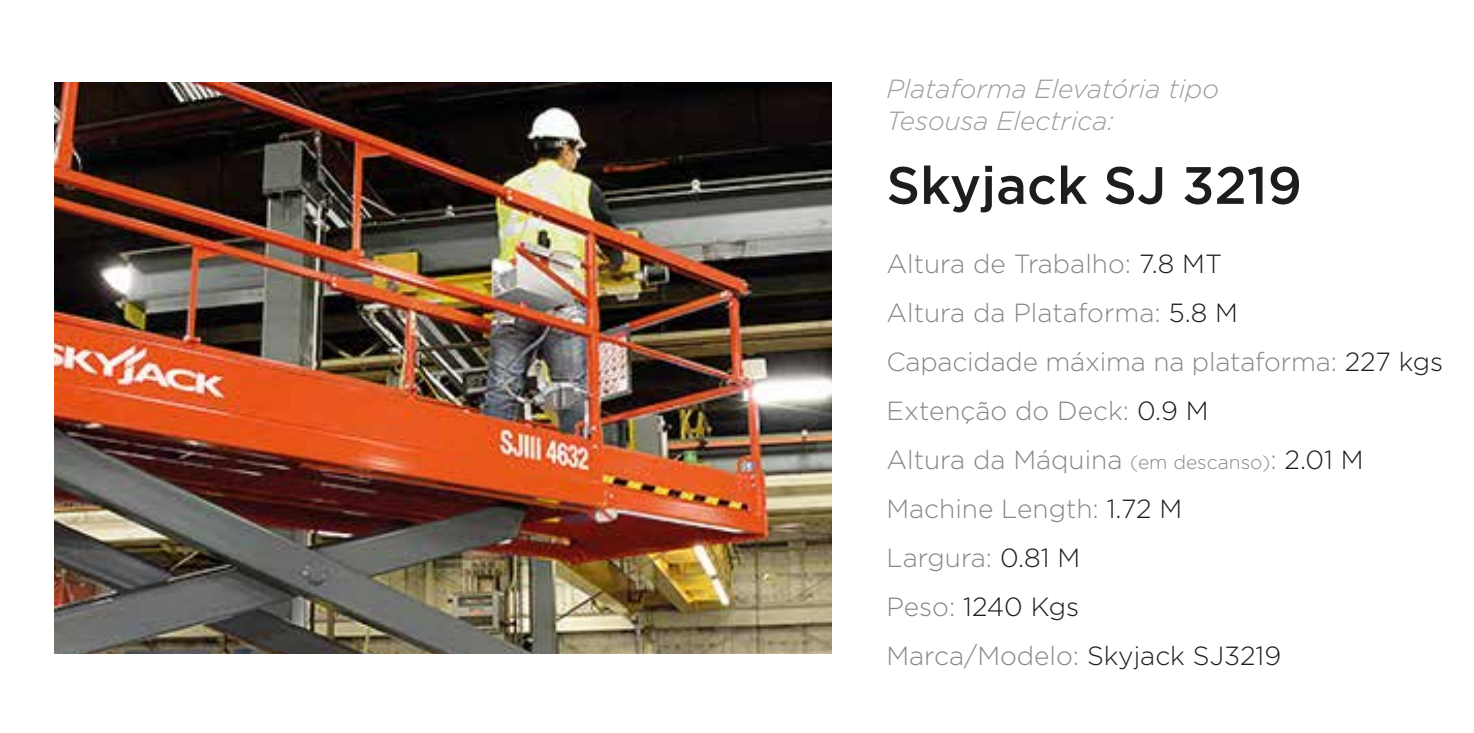
<style>
.page{position:relative;width:1474px;height:733px;background:#fff}
.page>*{position:absolute;margin:0;border:0;box-sizing:border-box;transform-origin:0 0}
.t1{font:500 52.5px "Gotham";color:#1d1d1b}
.t2{font:300 26.25px/49px "Gotham";color:#878787}
.t3{font:italic 300 26.25px/31.5px "Gotham";color:#9d9d9c}
.s1{color:#1d1d1b}
.s2{font-size:19.25px}
</style>
<div class="page">
<img style="left:54px;top:82px;width:777px;height:571px">
<p class="t3" style="left:886px;top:72px;width:334px">Plataforma Elevatória tipo<br>Tesousa Electrica:</p>
<h1 class="t1" style="left:886px;top:151px;width:417px">Skyjack SJ 3219</h1>
<p class="t2" style="left:886px;top:238px;width:558px">Altura de Trabalho: <span class="s1">7.8 MT<br></span>Altura da Plataforma: <span class="s1">5.8 M<br></span>Capacidade máxima na plataforma: <span class="s1">227 kgs<br></span>Extenção do Deck: <span class="s1">0.9 M<br></span>Altura da Máquina <span class="s2">(em descanso)</span>: <span class="s1">2.01 M<br></span>Machine Length: <span class="s1">1.72 M<br></span>Largura: <span class="s1">0.81 M<br></span>Peso: <span class="s1">1240 Kgs<br></span>Marca/Modelo: <span class="s1">Skyjack SJ3219</span></p>
</div>
